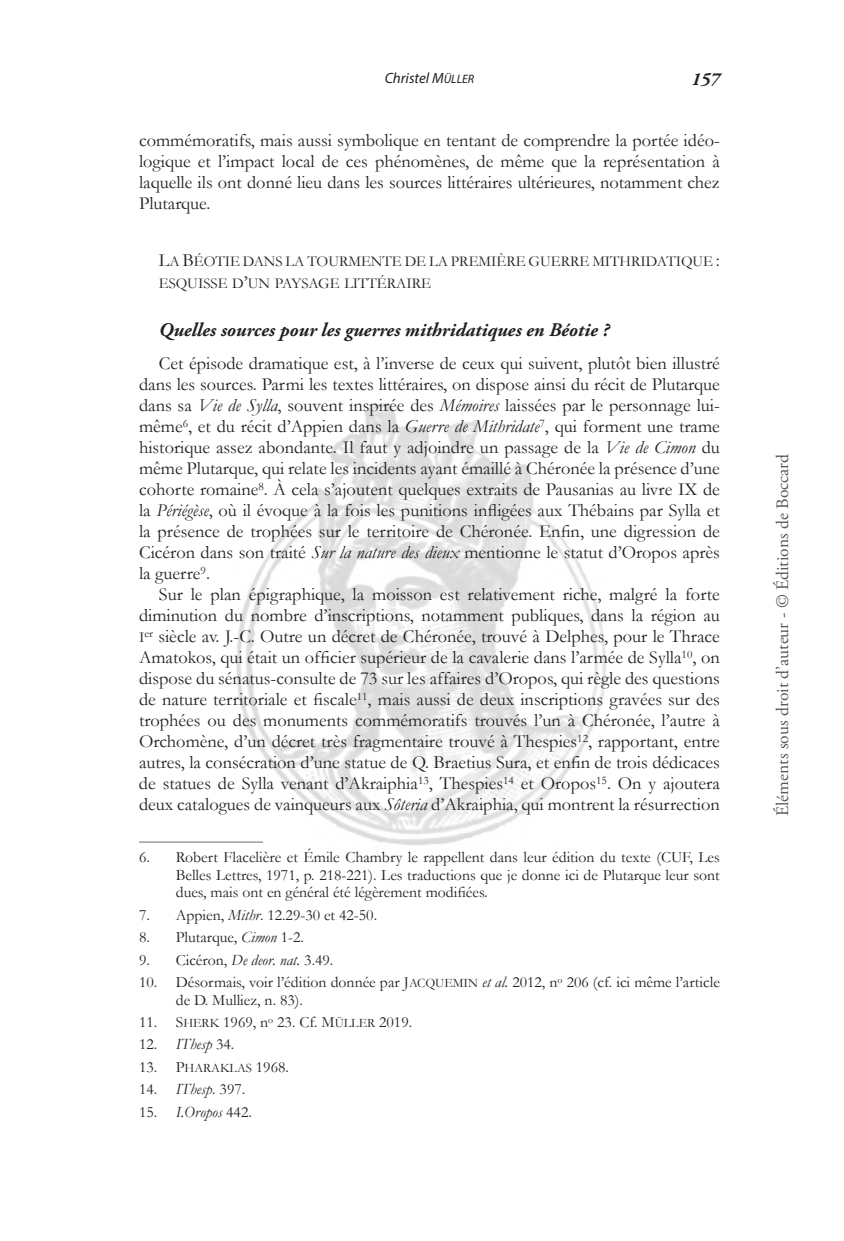
<style>
.page{position:relative;width:844px;height:1241px;background:#fff}
.page>*{position:absolute;margin:0;border:0;box-sizing:border-box;transform-origin:0 0}
.t1{font:italic 700 19.25px "Adobe Garamond Pro";color:#231f20}
.t2{font:18.38px/21px "Garamond";color:#231f20;text-align:justify}
.t3{font:italic 700 18.38px "Adobe Garamond Pro";color:#231f20}
.t4{font:17.5px "Adobe Garamond Pro";color:#57585a}
.t5{font:15.75px/17.5px "Garamond";color:#231f20;text-align:justify}
.t6{font:italic 15.75px "Garamond";color:#231f20}
.t7{font:15.05px/21.9px "Garamond SC820";color:#231f20}
.t8{font:italic 14.88px "Myriad Pro";color:#231f20}
.s1{font-family:"Myriad Pro It SC820";font-style:normal}
.s2{font-family:"Myriad Pro It SC820";font-style:normal;font-size:12.25px}
.s3{font-size:18.38px}
.s4{font-style:italic}
.s5{font-family:"Garamond SC820";font-size:15.05px}
.s6{font-family:"Garamond SC820"}
.s7{font-family:"Garamond SC820";font-size:12.95px}
.s8{font-style:normal}
</style>
<div class="page">
<img style="left:219px;top:403px;width:387px;height:443px">
<hr style="left:139px;top:841px;width:124px;height:1px;background:#6c6d70">
<p class="t8" style="left:384px;top:69px;width:91px">Christel <span class="s1">M</span><span class="s2">üller</span></p>
<p class="t3" style="left:691px;top:69px;width:30px">157</p>
<p class="t2" style="left:139px;top:129px;width:582px">commémoratifs, mais aussi symbolique en tentant de comprendre la portée idéo&shy;logique et l’impact local de ces phénomènes, de même que la représentation à laquelle ils ont donné lieu dans les sources littéraires ultérieures, notamment chez Plutarque.</p>
<p class="t7" style="left:159px;top:250px;width:562px"><span class="s3">L</span>A <span class="s3">B</span>ÉOTIE DANS LA TOURMENTE DE LA PREMIÈRE GUERRE MITHRIDATIQUE <span class="s3">:<br></span>ESQUISSE D<span class="s3">’</span>UN PAYSAGE LITTÉRAIRE</p>
<p class="t1" style="left:159px;top:318px;width:451px">Quelles sources pour les guerres mithridatiques en Béotie ?</p>
<p class="t2" style="left:139px;top:352px;width:582px;text-indent:20px">Cet épisode dramatique est, à l’inverse de ceux qui suivent, plutôt bien illustré dans les sources. Parmi les textes littéraires, on dispose ainsi du récit de Plutarque dans sa <span class="s4">Vie de Sylla</span>, souvent inspirée des <span class="s4">Mémoires</span> laissées par le personnage lui&shy;même<sup>6</sup>, et du récit d’Appien dans la <span class="s4">Guerre de Mithridate</span><sup>7</sup>, qui forment une trame historique assez abondante. Il faut y adjoindre un passage de la <span class="s4">Vie de Cimon</span> du même Plutarque, qui relate les incidents ayant émaillé à Chéronée la présence d’une cohorte romaine<sup>8</sup>. À cela s’ajoutent quelques extraits de Pausanias au livre IX de la <span class="s4">Périégèse</span>, où il évoque à la fois les punitions infligées aux Thébains par Sylla et la présence de trophées sur le territoire de Chéronée. Enfin, une digression de Cicéron dans son traité <span class="s4">Sur la nature des dieux</span> mentionne le statut d’Oropos après la guerre<sup>9</sup>.</p>
<p class="t2" style="left:139px;top:583px;width:582px;text-indent:20px">Sur le plan épigraphique, la moisson est relativement riche, malgré la forte diminution du nombre d’inscriptions, notamment publiques, dans la région au <span class="s5">I</span><sup>er</sup> siècle av. J.-C. Outre un décret de Chéronée, trouvé à Delphes, pour le Thrace Amatokos, qui était un officier supérieur de la cavalerie dans l’armée de Sylla<sup>10</sup>, on dispose du sénatus-consulte de 73 sur les affaires d’Oropos, qui règle des questions de nature territoriale et fiscale<sup>11</sup>, mais aussi de deux inscriptions gravées sur des trophées ou des monuments commémoratifs trouvés l’un à Chéronée, l’autre à Orchomène, d’un décret très fragmentaire trouvé à Thespies<sup>12</sup>, rapportant, entre autres, la consécration d’une statue de Q. Braetius Sura, et enfin de trois dédicaces de statues de Sylla venant d’Akraiphia<sup>13</sup>, Thespies<sup>14</sup> et Oropos<sup>15</sup>. On y ajoutera deux catalogues de vainqueurs aux <span class="s4">Sôteria</span> d’Akraiphia, qui montrent la résurrection</p>
<p class="t5" style="left:176px;top:848px;width:545px;text-indent:-37px">6. Robert Flacelière et Émile Chambry le rappellent dans leur édition du texte (CUF, Les Belles Lettres, 1971, p. 218-221). Les traductions que je donne ici de Plutarque leur sont dues, mais ont en général été légèrement modifiées.</p>
<p class="t5" style="left:139px;top:905px;width:239px">7. Appien, <span class="s4">Mithr</span>. 12.29-30 et 42-50.</p>
<p class="t5" style="left:139px;top:928px;width:166px">8. Plutarque, <span class="s4">Cimon</span> 1-2.</p>
<p class="t5" style="left:139px;top:950px;width:196px">9. Cicéron, <span class="s4">De deor. nat.</span> 3.49.</p>
<p class="t5" style="left:176px;top:972px;width:545px;text-indent:-37px">10. Désormais, voir l’édition donnée par <span class="s6">J</span><span class="s7">ACQUEMIN</span> <span class="s4">et al.</span> 2012, n<sup>o</sup> 206 (cf. ici même l’article de D. Mulliez, n. 83).</p>
<p class="t5" style="left:139px;top:1012px;width:274px">11. <span class="s6">S</span><span class="s7">HERK</span> 1969, n<sup>o</sup> 23. Cf. <span class="s6">M</span><span class="s7">ÜLLER</span> 2019.</p>
<p class="t5" style="left:139px;top:1035px;width:97px">12. <span class="s4">IThesp</span> 34.</p>
<p class="t5" style="left:139px;top:1057px;width:151px">13. <span class="s6">P</span><span class="s7">HARAKLAS</span> 1968.</p>
<p class="t5" style="left:139px;top:1080px;width:108px">14. <span class="s4">IThesp</span>. 397.</p>
<p class="t6" style="left:139px;top:1102px;width:114px"><span class="s8">15.</span> I.Oropos <span class="s8">442.</span></p>
<p class="t4" style="left:771px;top:815px;width:363px;rotate:-90deg">Éléments sous droit d’auteur - © Éditions de Boccard</p>
</div>
